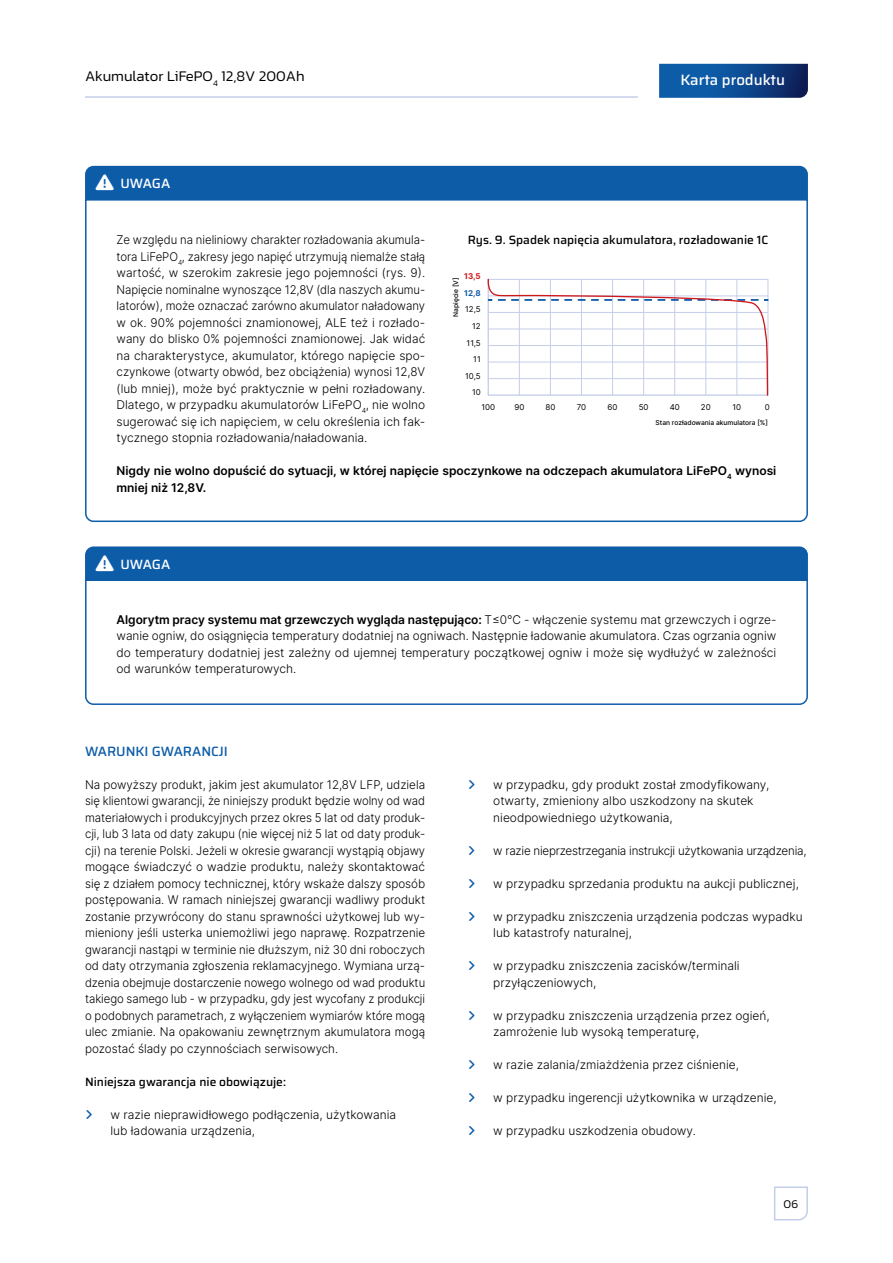
<style>
.page{position:relative;width:893px;height:1263px;background:#fff}
.page>*{position:absolute;margin:0;border:0;box-sizing:border-box;transform-origin:0 0}
.t1{font:300 15px "Kanit";color:#000}
.t2{font:100 15px "Saira";color:#fff}
.t3{font:100 13.5px "Saira";color:#fff}
.t4{font:100 13.5px "Saira";color:#0d5ca8}
.t5{font:300 12px/16.5px "Inter";color:#000}
.t6{font:300 12px/16.5px "Inter";color:#000;text-align:justify;scale:.95 1}
.t7{font:600 12px/16.5px "Inter";color:#000}
.t8{font:100 12px "Saira";color:#000}
.t9{font:300 12px "Inter";letter-spacing:-.02em;color:#000}
.t10{font:300 12px "Kanit";color:#000}
.t11{font:7.95px/16.5px "Inter";color:#000;text-align:right}
.t12{font:700 7.95px "Inter";color:#ce181c}
.t13{font:700 7.95px "Inter";color:#145da9}
.t14{font:500 6.6px "Inter";color:#000}
.s1{font-weight:600}
</style>
<div class="page">
<hr style="left:85px;top:96px;width:553px;height:2px;background:#c5ceea">
<svg style="left:659px;top:64px;width:149px;height:34px;background:#0f4a90"></svg>
<svg style="left:774px;top:1186px;width:34px;height:35px"></svg>
<svg style="left:85px;top:200px;width:723px;height:323px"></svg>
<div style="left:447px;top:264px;width:7px;height:8px;background:#fff"></div>
<div style="left:779px;top:427px;width:8px;height:7px;background:#fff"></div>
<svg style="left:487px;top:278px;width:282px;height:118px"></svg>
<svg style="left:85px;top:581px;width:723px;height:124px"></svg>
<div style="left:85px;top:166px;width:723px;height:34px;background:#0d5ca8"></div>
<div style="left:85px;top:546px;width:723px;height:35px;background:#0d5ca8"></div>
<p class="t1" style="left:85px;top:65px;width:221px">Akumulator LiFePO<sub>4</sub> 12,8V 200Ah</p>
<p class="t2" style="left:680px;top:68px;width:106px">Karta produktu</p>
<p class="t3" style="left:96px;top:172px;width:76px">▼■●●▼□■ UWAGA</p>
<p class="t6" style="left:117px;top:231px;width:326px">Ze względu na nieliniowy charakter rozładowania akumula&shy;tora LiFePO<sub>4</sub>, zakresy jego napięć utrzymują niemalże stałą wartość, w szerokim zakresie jego pojemności (rys. 9).<br>Napięcie nominalne wynoszące 12,8V (dla naszych akumu&shy;latorów), może oznaczać zarówno akumulator naładowany w ok. 90% pojemności znamionowej, ALE też i rozłado&shy;wany do blisko 0% pojemności znamionowej. Jak widać na charakterystyce, akumulator, którego napięcie spo&shy;czynkowe (otwarty obwód, bez obciążenia) wynosi 12,8V (lub mniej), może być praktycznie w pełni rozładowany.<br>Dlatego, w przypadku akumulatorów LiFePO<sub>4</sub>, nie wolno sugerować się ich napięciem, w celu określenia ich fak&shy;tycznego stopnia rozładowania/naładowania.</p>
<p class="t8" style="left:468px;top:230px;width:302px">Rys. 9. Spadek napięcia akumulatora, rozładowanie 1C</p>
<p class="t7" style="left:117px;top:462px;width:661px">Nigdy nie wolno dopuścić do sytuacji, w której napięcie spoczynkowe na odczepach akumulatora LiFePO<sub>4</sub> wynosi mniej niż 12,8V.</p>
<p class="t12" style="left:464px;top:271px;width:18px">13,5</p>
<p class="t13" style="left:464px;top:287px;width:18px">12,8</p>
<p class="t11" style="left:465px;top:301px;width:17px">12,5<br>12<br>11,5<br>11<br>10,5<br>10</p>
<p class="t14" style="left:451px;top:317px;width:41px;rotate:-90deg">Napięcie [V]</p>
<p class="t11" style="left:481px;top:398px;width:15px">100</p>
<p class="t11" style="left:514px;top:398px;width:11px">90</p>
<p class="t11" style="left:545px;top:398px;width:11px">80</p>
<p class="t11" style="left:577px;top:398px;width:11px">70</p>
<p class="t11" style="left:608px;top:398px;width:11px">60</p>
<p class="t11" style="left:639px;top:398px;width:11px">50</p>
<p class="t11" style="left:670px;top:398px;width:12px">40</p>
<p class="t11" style="left:701px;top:398px;width:11px">20</p>
<p class="t11" style="left:732px;top:398px;width:10px">10</p>
<p class="t11" style="left:765px;top:398px;width:6px">0</p>
<p class="t14" style="left:656px;top:417px;width:114px">Stan rozładowania akumulatora [%]</p>
<p class="t3" style="left:96px;top:553px;width:76px">▼■●●▼□■ UWAGA</p>
<p class="t5" style="left:117px;top:611px;width:661px;text-align:justify"><span class="s1">Algorytm pracy systemu mat grzewczych wygląda następująco:</span> T≤0℃ - włączenie systemu mat grzewczych i ogrze&shy;wanie ogniw, do osiągnięcia temperatury dodatniej na ogniwach. Następnie ładowanie akumulatora. Czas ogrzania ogniw do temperatury dodatniej jest zależny od ujemnej temperatury początkowej ogniw i może się wydłużyć w zależności od warunków temperaturowych.</p>
<p class="t4" style="left:85px;top:740px;width:144px">WARUNKI GWARANCJI</p>
<p class="t5" style="left:85px;top:776px;width:342px;text-align:justify">Na powyższy produkt, jakim jest akumulator 12,8V LFP, udziela się klientowi gwarancji, że niniejszy produkt będzie wolny od wad materiałowych i produkcyjnych przez okres 5 lat od daty produk&shy;cji, lub 3 lata od daty zakupu (nie więcej niż 5 lat od daty produk&shy;cji) na terenie Polski. Jeżeli w okresie gwarancji wystąpią objawy mogące świadczyć o wadzie produktu, należy skontaktować się z działem pomocy technicznej, który wskaże dalszy sposób postępowania. W ramach niniejszej gwarancji wadliwy produkt zostanie przywrócony do stanu sprawności użytkowej lub wy&shy;mieniony jeśli usterka uniemożliwi jego naprawę. Rozpatrzenie gwarancji nastąpi w terminie nie dłuższym, niż 30 dni roboczych od daty otrzymania zgłoszenia reklamacyjnego. Wymiana urzą&shy;dzenia obejmuje dostarczenie nowego wolnego od wad produktu takiego samego lub - w przypadku, gdy jest wycofany z produkcji o podobnych parametrach, z wyłączeniem wymiarów które mogą ulec zmianie. Na opakowaniu zewnętrznym akumulatora mogą pozostać ślady po czynnościach serwisowych.</p>
<p class="t8" style="left:85px;top:1072px;width:202px">Niniejsza gwarancja nie obowiązuje:</p>
<p class="t5" style="left:111px;top:1106px;width:287px">w razie nieprawidłowego podłączenia, użytkowania lub ładowania urządzenia,</p>
<p class="t5" style="left:493px;top:776px;width:278px">w przypadku, gdy produkt został zmodyfikowany, otwarty, zmieniony albo uszkodzony na skutek nieodpowiedniego użytkowania,</p>
<p class="t9" style="left:493px;top:841px;width:315px">w razie nieprzestrzegania instrukcji użytkowania urządzenia,</p>
<p class="t5" style="left:493px;top:875px;width:307px">w przypadku sprzedania produktu na aukcji publicznej,</p>
<p class="t5" style="left:493px;top:908px;width:311px">w przypadku zniszczenia urządzenia podczas wypadku lub katastrofy naturalnej,</p>
<p class="t5" style="left:493px;top:957px;width:248px">w przypadku zniszczenia zacisków/terminali przyłączeniowych,</p>
<p class="t5" style="left:493px;top:1007px;width:278px">w przypadku zniszczenia urządzenia przez ogień, zamrożenie lub wysoką temperaturę,</p>
<p class="t5" style="left:493px;top:1056px;width:247px">w razie zalania/zmiażdżenia przez ciśnienie,</p>
<p class="t5" style="left:493px;top:1089px;width:285px">w przypadku ingerencji użytkownika w urządzenie,</p>
<p class="t5" style="left:493px;top:1122px;width:204px">w przypadku uszkodzenia obudowy.</p>
<p class="t10" style="left:784px;top:1195px;width:16px">06</p>
</div>
